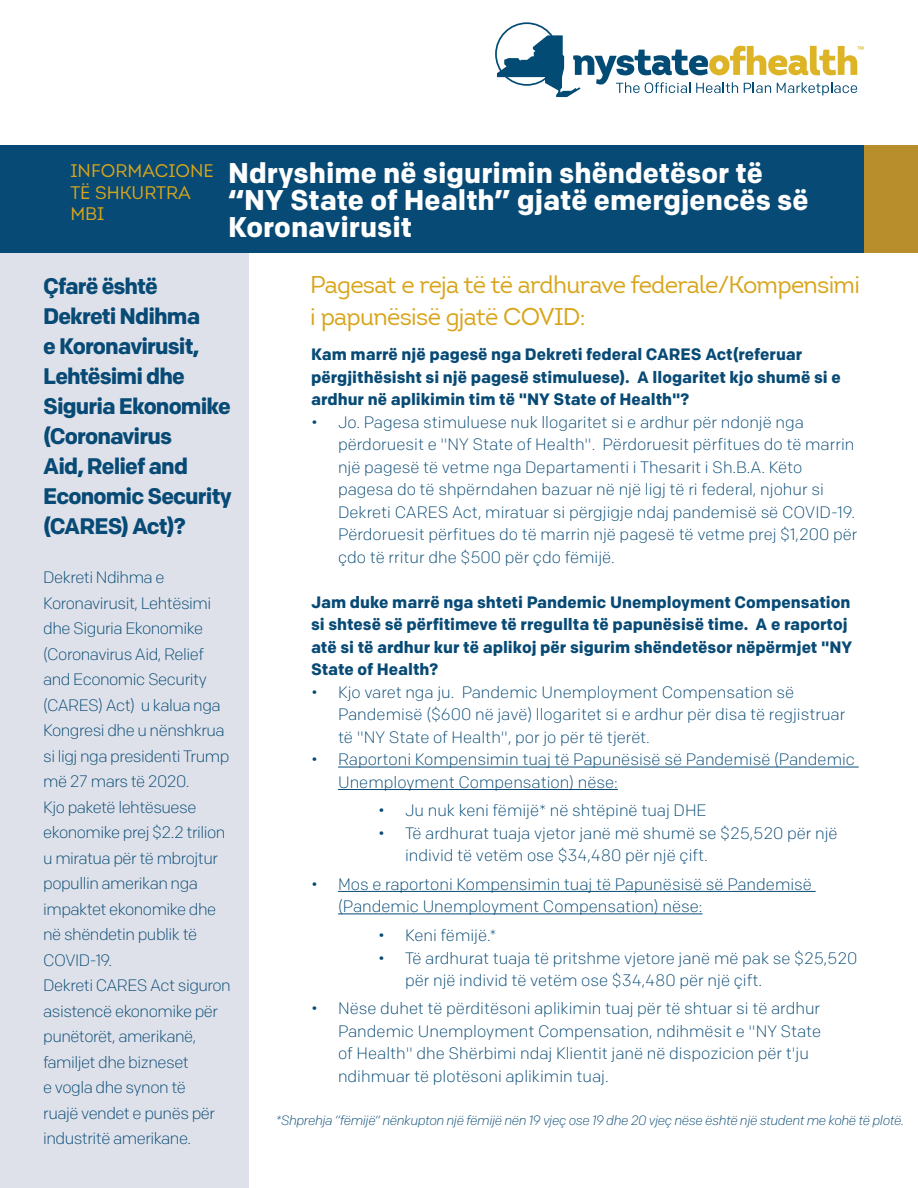
<style>
.page{position:relative;width:918px;height:1188px;background:#fff}
.page>*{position:absolute;margin:0;border:0;box-sizing:border-box;transform-origin:0 0}
.t1{font:700 28.5px/27px "Colfax";color:#fff}
.t2{font:24px/31.5px "Intro";letter-spacing:-.03em;color:#d8a51a}
.t3{font:700 22.5px/30px "Colfax";letter-spacing:-.04em;color:#074a75}
.t4{font:18px/21.6px "Intro";color:#d8a51a}
.t5{font:300 16.5px/22.5px "Colfax";color:#074a75}
.t6{font:300 16.5px/25.5px "Colfax";letter-spacing:-.03em;color:#074a75}
.t7{font:700 16.5px/22.5px "Colfax";color:#074a75}
.t8{font:italic 300 13.5px "Colfax";letter-spacing:-.03em;color:#074a75}
.t9{font:11.1px "Intro";color:#ddb425}
</style>
<div class="page">
<div style="left:0;top:243px;width:248px;height:945px;background:#dee1e9"></div>
<div style="left:864px;top:145px;width:54px;height:108px;background:#b88e2d"></div>
<div style="left:0;top:145px;width:864px;height:108px;background:#074a75"></div>
<hr style="left:917px;top:145px;width:1px;height:108px;background:#074a75">
<svg style="left:495px;top:22px;width:362px;height:75px"></svg>
<hr style="left:338px;top:767px;width:521px;height:1px;background:#074a75">
<hr style="left:338px;top:789px;width:280px;height:1px;background:#074a75">
<hr style="left:338px;top:891px;width:478px;height:1px;background:#074a75">
<hr style="left:338px;top:914px;width:365px;height:1px;background:#074a75">
<p class="t4" style="left:70px;top:160px;width:145px">INFORMACIONE<br>TË SHKURTRA<br>MBI</p>
<p class="t1" style="left:228px;top:159px;width:582px">Ndryshime në sigurimin shëndetësor të “NY State of Health” gjatë emergjencës së<br>Koronavirusit</p>
<p class="t9" style="left:857px;top:43px;width:8px">™</p>
<p class="t3" style="left:43px;top:271px;width:190px">Çfarë është<br>Dekreti Ndihma<br>e Koronavirusit,<br>Lehtësimi dhe<br>Siguria Ekonomike (Coronavirus<br>Aid, Relief and<br>Economic Security (CARES) Act)?</p>
<p class="t6" style="left:43px;top:565px;width:188px">Dekreti Ndihma e<br>Koronavirusit, Lehtësimi dhe Siguria Ekonomike (Coronavirus Aid, Relief and Economic Security (CARES) Act) u kalua nga<br>Kongresi dhe u nënshkrua si ligj nga presidenti Trump më 27 mars të 2020.</p>
<p class="t6" style="left:43px;top:794px;width:184px">Kjo paketë lehtësuese ekonomike prej $2.2 trilion u miratua për të mbrojtur popullin amerikan nga impaktet ekonomike dhe në shëndetin publik të<br>COVID-19.</p>
<p class="t6" style="left:43px;top:973px;width:189px">Dekreti CARES Act siguron asistencë ekonomike për punëtorët, amerikanë, familjet dhe bizneset<br>e vogla dhe synon të<br>ruajë vendet e punës për industritë amerikane.</p>
<p class="t2" style="left:310px;top:269px;width:551px">Pagesat e reja të të ardhurave federale/Kompensimi i papunësisë gjatë COVID:</p>
<p class="t7" style="left:311px;top:343px;width:531px">Kam marrë një pagesë nga Dekreti federal CARES Act(referuar përgjithësisht si një pagesë stimuluese). A llogaritet kjo shumë si e ardhur në aplikimin tim të "NY State of Health"?</p>
<p class="t5" style="left:338px;top:411px;width:521px;text-indent:-27px">• Jo. Pagesa stimuluese nuk llogaritet si e ardhur për ndonjë nga përdoruesit e "NY State of Health". Përdoruesit përfitues do të marrin një pagesë të vetme nga Departamenti i Thesarit i Sh.B.A. Këto pagesa do të shpërndahen bazuar në një ligj të ri federal, njohur si Dekreti CARES Act, miratuar si përgjigje ndaj pandemisë së COVID-19.<br>Përdoruesit përfitues do të marrin një pagesë të vetme prej $1,200 për çdo të rritur dhe $500 për çdo fëmijë.</p>
<p class="t7" style="left:311px;top:591px;width:543px">Jam duke marrë nga shteti Pandemic Unemployment Compensation si shtesë së përfitimeve të rregullta të papunësisë time. A e raportoj atë si të ardhur kur të aplikoj për sigurim shëndetësor nëpërmjet "NY State of Health?</p>
<p class="t5" style="left:338px;top:681px;width:509px;text-indent:-27px">• Kjo varet nga ju. Pandemic Unemployment Compensation së<br>Pandemisë ($600 në javë) llogaritet si e ardhur për disa të regjistruar të "NY State of Health", por jo për të tjerët.</p>
<p class="t5" style="left:338px;top:748px;width:519px;text-indent:-27px">• Raportoni Kompensimin tuaj të Papunësisë së Pandemisë (Pandemic<br>Unemployment Compensation) nëse:</p>
<p class="t5" style="left:378px;top:799px;width:330px">• Ju nuk keni fëmijë* në shtëpinë tuaj DHE</p>
<p class="t5" style="left:405px;top:822px;width:434px;text-indent:-27px">• Të ardhurat tuaja vjetor janë më shumë se $25,520 për një individ të vetëm ose $34,480 për një çift.</p>
<p class="t5" style="left:338px;top:873px;width:476px;text-indent:-27px">• Mos e raportoni Kompensimin tuaj të Papunësisë së Pandemisë (Pandemic Unemployment Compensation) nëse:</p>
<p class="t5" style="left:378px;top:924px;width:120px">• Keni fëmijë.*</p>
<p class="t5" style="left:405px;top:946px;width:454px;text-indent:-27px">• Të ardhurat tuaja të pritshme vjetore janë më pak se $25,520 për një individ të vetëm ose $34,480 për një çift.</p>
<p class="t5" style="left:338px;top:997px;width:485px;text-indent:-27px">• Nëse duhet të përditësoni aplikimin tuaj për të shtuar si të ardhur Pandemic Unemployment Compensation, ndihmësit e "NY State of Health" dhe Shërbimi ndaj Klientit janë në dispozicion për t'ju ndihmuar të plotësoni aplikimin tuaj.</p>
<p class="t8" style="left:276px;top:1112px;width:630px">*Shprehja “fëmijë“ nënkupton një fëmijë nën 19 vjeç ose 19 dhe 20 vjeç nëse është një student me kohë të plotë.</p>
</div>
